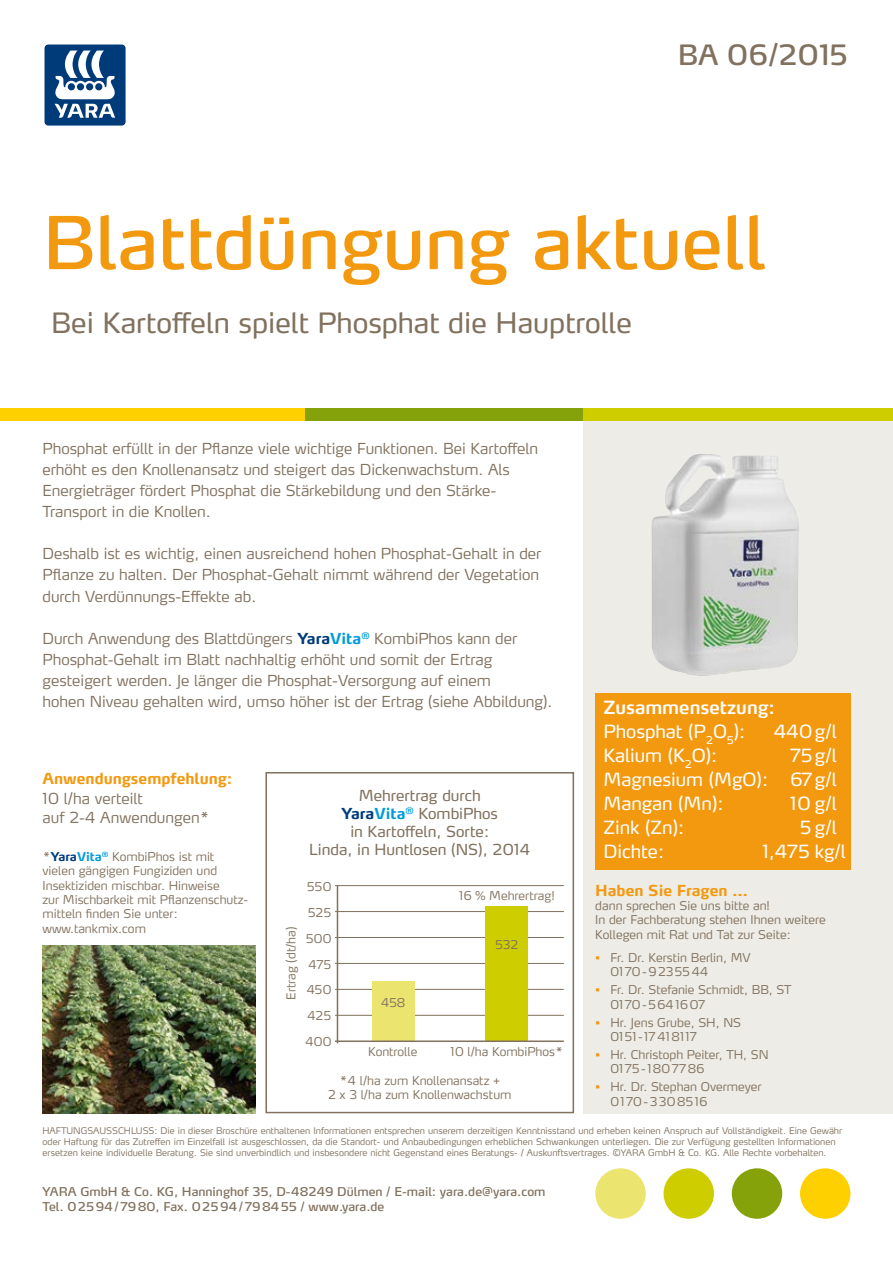
<style>
.page{position:relative;width:893px;height:1263px;background:#fff}
.page>*{position:absolute;margin:0;border:0;box-sizing:border-box;transform-origin:0 0}
.t1{font:72px "Yara Max LF";color:#f39910}
.t2{font:27.75px "Yara Max LF";color:#81715e}
.t3{font:27.75px "Yara Max LF";letter-spacing:.015em;color:#81715e}
.t4{font:18px/24px "Yara Max LF";color:#fff;text-align:justify}
.t5{font:600 18px/24px "Yara Max LF";color:#fff}
.t6{font:300 15px/21px "Yara Max LF";color:#81715e}
.t7{font:15px/18px "Yara Max LF";color:#81715e;text-align:center}
.t8{font:700 15px "Yara Max LF";color:#f39910}
.t9{font:300 12px/14.4px "Yara Max LF";color:#81715e}
.t10{font:12px/14.4px "Yara Max LF";color:#81715e}
.t11{font:300 9px/10.8px "Yara Max LF";color:#81715e}
.s1{font-weight:700;color:#003b79}
.s2{font-weight:700;color:#009cda}
.s3{font-weight:400}
.s4{color:#f39910}
</style>
<div class="page">
<div style="left:583px;top:413px;width:310px;height:700px;background:#edece6"></div>
<div style="left:595px;top:1168px;width:51px;height:51px;background:#ebe570;border-radius:50%"></div>
<div style="left:664px;top:1168px;width:50px;height:51px;background:#cdcd00;border-radius:50%"></div>
<div style="left:732px;top:1168px;width:50px;height:51px;background:#86a20b;border-radius:50%"></div>
<div style="left:800px;top:1168px;width:50px;height:51px;background:#ffd000;border-radius:50%"></div>
<svg style="left:44px;top:44px;width:82px;height:82px"></svg>
<div style="left:0;top:408px;width:309px;height:13px;background:#ffd000"></div>
<div style="left:578px;top:408px;width:315px;height:13px;background:#cdcd00"></div>
<div style="left:305px;top:408px;width:278px;height:13px;background:#86a20b"></div>
<hr style="left:335px;top:1015px;width:229px;height:1px;background:#81715e">
<hr style="left:335px;top:989px;width:229px;height:1px;background:#81715e">
<hr style="left:335px;top:963px;width:229px;height:1px;background:#81715e">
<hr style="left:335px;top:937px;width:229px;height:1px;background:#81715e">
<hr style="left:335px;top:911px;width:229px;height:1px;background:#81715e">
<hr style="left:335px;top:885px;width:229px;height:1px;background:#81715e">
<hr style="left:337px;top:886px;width:1px;height:157px;background:#81715e">
<div style="left:372px;top:982px;width:43px;height:60px;background:#ebe570"></div>
<div style="left:485px;top:906px;width:43px;height:135px;background:#cdcd00"></div>
<hr style="left:335px;top:1040px;width:229px;height:2px;background:#81715e">
<div style="left:265px;top:772px;width:309px;height:341px;border:2px solid #81715e"></div>
<div style="left:595px;top:693px;width:255px;height:177px;background:#f39910"></div>
<img style="left:651px;top:454px;width:148px;height:222px">
<img style="left:43px;top:945px;width:212px;height:168px">
<h2 class="t3" style="left:678px;top:37px;width:172px">BA 06/2015</h2>
<h1 class="t1" style="left:43px;top:197px;width:725px">Blattdüngung aktuell</h1>
<h2 class="t2" style="left:51px;top:305px;width:582px">Bei Kartoffeln spielt Phosphat die Hauptrolle</h2>
<p class="t6" style="left:43px;top:438px;width:497px">Phosphat erfüllt in der Pflanze viele wichtige Funktionen. Bei Kartoffeln erhöht es den Knollenansatz und steigert das Dickenwachstum. Als Energieträger fördert Phosphat die Stärkebildung und den Stärke-Transport in die Knollen.</p>
<p class="t6" style="left:43px;top:543px;width:500px">Deshalb ist es wichtig, einen ausreichend hohen Phosphat-Gehalt in der<br>Pflanze zu halten. Der Phosphat-Gehalt nimmt während der Vegetation durch Verdünnungs-Effekte ab.</p>
<p class="t6" style="left:43px;top:627px;width:511px">Durch Anwendung des Blattdüngers <span class="s1">Yara</span><span class="s2">Vita</span><sup>®</sup> KombiPhos kann der Phosphat-Gehalt im Blatt nachhaltig erhöht und somit der Ertrag gesteigert werden. Je länger die Phosphat-Versorgung auf einem<br>hohen Niveau gehalten wird, umso höher ist der Ertrag (siehe Abbildung).</p>
<p class="t8" style="left:43px;top:769px;width:192px">Anwendungsempfehlung:</p>
<p class="t6" style="left:43px;top:788px;width:169px;line-height:19.5px">10 l/ha verteilt<br>auf 2-4 Anwendungen*</p>
<p class="t9" style="left:43px;top:849px;width:207px">*<span class="s1">Yara</span><span class="s2">Vita</span><sup>®</sup> KombiPhos ist mit vielen gängigen Fungiziden und<br>Insektiziden mischbar. Hinweise<br>zur Mischbarkeit mit Pflanzenschutz&shy;mitteln finden Sie unter: www.tankmix.com</p>
<p class="t7" style="left:309px;top:786px;width:223px">Mehrertrag durch<br><span class="s1">Yara</span><span class="s2">Vita</span><sup>®</sup> KombiPhos<br>in Kartoffeln, Sorte:<br>Linda, in Huntlosen (NS), 2014</p>
<p class="t9" style="left:307px;top:879px;width:26px">550</p>
<p class="t9" style="left:284px;top:1000px;width:75px;rotate:-90deg">Ertrag (dt/ha)</p>
<p class="t9" style="left:308px;top:905px;width:25px">525</p>
<p class="t9" style="left:306px;top:931px;width:27px">500</p>
<p class="t9" style="left:308px;top:957px;width:25px">475</p>
<p class="t9" style="left:306px;top:983px;width:27px">450</p>
<p class="t9" style="left:307px;top:1008px;width:26px">425</p>
<p class="t9" style="left:305px;top:1034px;width:28px">400</p>
<p class="t9" style="left:459px;top:888px;width:97px">16 % Mehrertrag!</p>
<p class="t9" style="left:381px;top:995px;width:26px">458</p>
<p class="t9" style="left:495px;top:937px;width:24px">532</p>
<p class="t9" style="left:368px;top:1044px;width:51px">Kontrolle</p>
<p class="t9" style="left:450px;top:1044px;width:114px">10 l/ha KombiPhos*</p>
<p class="t9" style="left:328px;top:1073px;width:185px;text-align:center">*4 l/ha zum Knollenansatz +<br>2 x 3 l/ha zum Knollenwachstum</p>
<p class="t5" style="left:603px;top:695px;width:173px">Zusammensetzung:<br><span class="s3">Phosphat (P</span><sub>2</sub><span class="s3">O</span><sub>5</sub><span class="s3">):</span></p>
<p class="t4" style="left:773px;top:719px;width:65px">440g/l</p>
<p class="t4" style="left:603px;top:743px;width:115px">Kalium (K<sub>2</sub>O):</p>
<p class="t4" style="left:603px;top:743px;width:235px;text-indent:187px">75g/l Magnesium (MgO): 67g/l Mangan (Mn):</p>
<p class="t4" style="left:790px;top:791px;width:48px">10 g/l</p>
<p class="t4" style="left:603px;top:815px;width:82px">Zink (Zn):</p>
<p class="t4" style="left:800px;top:815px;width:38px">5 g/l</p>
<p class="t4" style="left:603px;top:839px;width:62px">Dichte:</p>
<p class="t4" style="left:763px;top:839px;width:85px">1,475 kg/l</p>
<p class="t8" style="left:595px;top:881px;width:154px">Haben Sie Fragen …</p>
<p class="t9" style="left:595px;top:898px;width:232px">dann sprechen Sie uns bitte an!<br>In der Fachberatung stehen Ihnen weitere<br>Kollegen mit Rat und Tat zur Seite:</p>
<p class="t9" style="left:610px;top:950px;width:142px;text-indent:-15px"><span class="s4">•</span> Fr. Dr. Kerstin Berlin, MV<br>0170-9235544</p>
<p class="t9" style="left:610px;top:982px;width:183px;text-indent:-15px"><span class="s4">•</span> Fr. Dr. Stefanie Schmidt, BB, ST<br>0170-5641607</p>
<p class="t9" style="left:610px;top:1015px;width:132px;text-indent:-15px"><span class="s4">•</span> Hr. Jens Grube, SH, NS<br>0151-17418117</p>
<p class="t9" style="left:610px;top:1047px;width:160px;text-indent:-15px"><span class="s4">•</span> Hr. Christoph Peiter, TH, SN<br>0175-1807786</p>
<p class="t9" style="left:610px;top:1079px;width:153px;text-indent:-15px"><span class="s4">•</span> Hr. Dr. Stephan Overmeyer<br>0170-3308516</p>
<p class="t11" style="left:43px;top:1125px;width:801px">HAFTUNGSAUSSCHLUSS: Die in dieser Broschüre enthaltenen Informationen entsprechen unserem derzeitigen Kenntnisstand und erheben keinen Anspruch auf Vollständigkeit. Eine Gewähr oder Haftung für das Zutreffen im Einzelfall ist ausgeschlossen, da die Standort- und Anbaubedingungen erheblichen Schwankungen unterliegen. Die zur Verfügung gestellten Informationen ersetzen keine individuelle Beratung. Sie sind unverbindlich und insbesondere nicht Gegenstand eines Beratungs- / Auskunftsvertrages. ©YARA GmbH &amp; Co. KG. Alle Rechte vorbehalten.</p>
<p class="t10" style="left:43px;top:1184px;width:504px">YARA GmbH &amp; Co. KG, Hanninghof 35, D-48249 Dülmen / E-mail: yara.de@yara.com<br>Tel. 02594/7980, Fax. 02594/798455 / www.yara.de</p>
</div>
